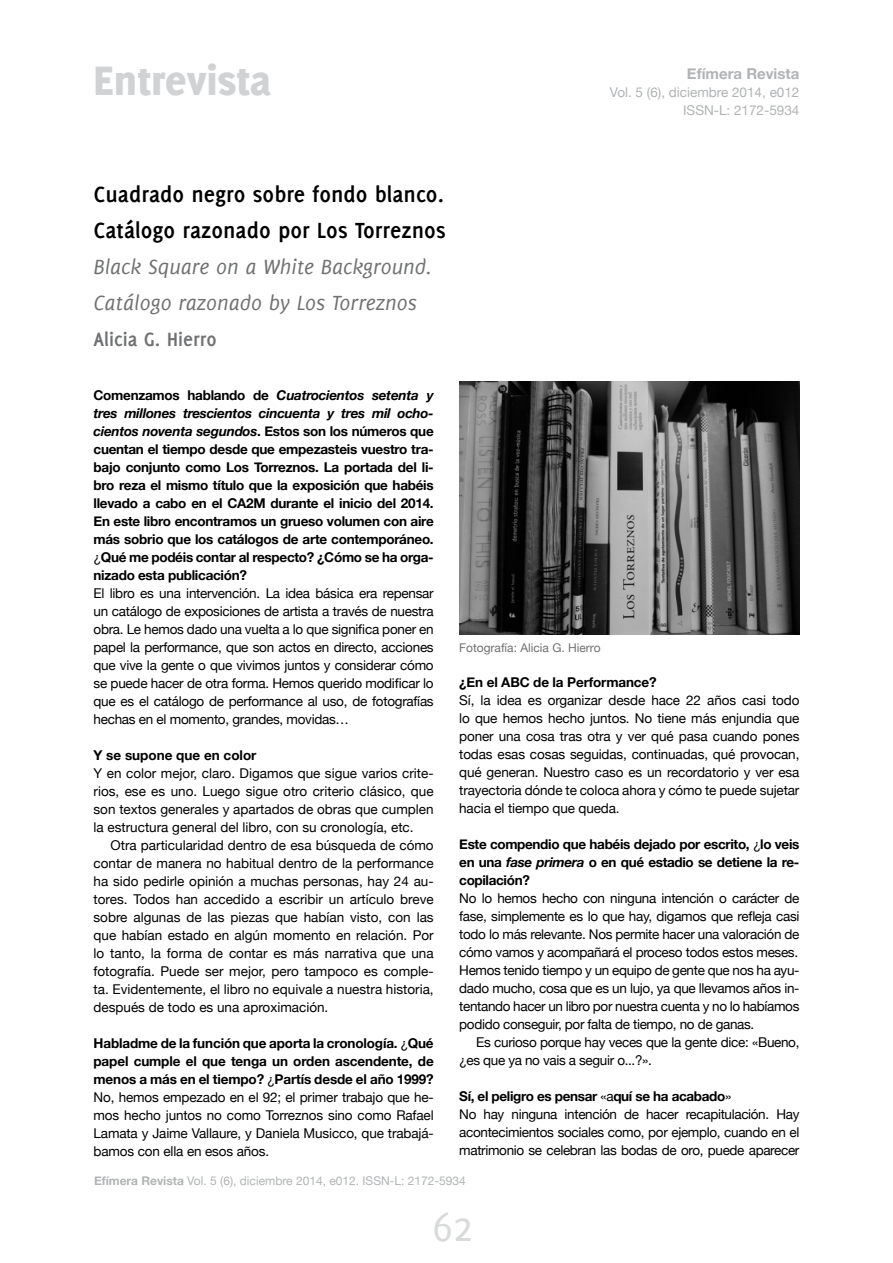
<style>
.page{position:relative;width:893px;height:1263px;background:#fff}
.page>*{position:absolute;margin:0;border:0;box-sizing:border-box;transform-origin:0 0}
.t1{font:800 45px "Delicious";color:#d1d2d4}
.t2{font:45px "Delicious";color:#d9dadb}
.t3{font:700 24px/36px "Delicious";color:#000}
.t4{font:italic 22.5px/36px "Delicious";color:#707172}
.t5{font:700 21px "Delicious";color:#707172}
.t6{font:700 15px "Helvetica Neue";color:#b1b3b4}
.t7{font:13.5px/18px "Helvetica Neue";letter-spacing:-.02em;color:#000;text-align:justify}
.t8{font:700 13.5px/18px "Helvetica Neue";letter-spacing:-.02em;color:#000;text-align:justify}
.t9{font:13.5px/18px "Helvetica Neue";color:#b1b3b4;text-align:right}
.t10{font:700 13.5px "Helvetica Neue";color:#000}
.t11{font:12px "Helvetica Neue";color:#b1b3b4}
.t12{font:12px "Helvetica Neue";color:#707172}
.s1{font-style:italic}
.s2{font-weight:400}
.s3{font-weight:700}
</style>
<div class="page">
<img style="left:459px;top:382px;width:340px;height:252px">
<h1 class="t1" style="left:94px;top:54px;width:179px">Entrevista</h1>
<p class="t6" style="left:687px;top:60px;width:114px">Efímera Revista</p>
<p class="t9" style="left:610px;top:82px;width:191px">Vol. 5 (6), diciembre 2014, e012<br>ISSN-L: 2172-5934</p>
<h2 class="t3" style="left:94px;top:175px;width:354px">Cuadrado negro sobre fondo blanco.<br>Catálogo razonado por Los Torreznos</h2>
<h3 class="t4" style="left:94px;top:248px;width:340px">Black Square on a White Background.<br>Catálogo razonado by Los Torreznos</h3>
<h3 class="t5" style="left:94px;top:327px;width:125px">Alicia G. Hierro</h3>
<p class="t8" style="left:94px;top:385px;width:342px">Comenzamos hablando de <span class="s1">Cuatrocientos setenta y tres millones trescientos cincuenta y tres mil ocho&shy;cientos noventa segundos</span>. Estos son los números que cuentan el tiempo desde que empezasteis vuestro tra&shy;bajo conjunto como Los Torreznos. La portada del li&shy;bro reza el mismo título que la exposición que habéis llevado a cabo en el CA2M durante el inicio del 2014.<br>En este libro encontramos un grueso volumen con aire más sobrio que los catálogos de arte contemporáneo. <span class="s2">¿</span>Qué me podéis contar al respecto? ¿Cómo se ha orga&shy;nizado esta publicación?</p>
<p class="t7" style="left:94px;top:583px;width:342px">El libro es una intervención. La idea básica era repensar un catálogo de exposiciones de artista a través de nuestra obra. Le hemos dado una vuelta a lo que significa poner en papel la performance, que son actos en directo, acciones que vive la gente o que vivimos juntos y considerar cómo se puede hacer de otra forma. Hemos querido modificar lo que es el catálogo de performance al uso, de fotografías hechas en el momento, grandes, movidas…</p>
<p class="t10" style="left:94px;top:742px;width:165px">Y se supone que en color</p>
<p class="t7" style="left:94px;top:763px;width:342px">Y en color mejor, claro. Digamos que sigue varios crite&shy;rios, ese es uno. Luego sigue otro criterio clásico, que son textos generales y apartados de obras que cumplen la estructura general del libro, con su cronología, etc.</p>
<p class="t7" style="left:94px;top:835px;width:342px;text-indent:17px">Otra particularidad dentro de esa búsqueda de cómo contar de manera no habitual dentro de la performance ha sido pedirle opinión a muchas personas, hay 24 au&shy;tores. Todos han accedido a escribir un artículo breve sobre algunas de las piezas que habían visto, con las que habían estado en algún momento en relación. Por lo tanto, la forma de contar es más narrativa que una fotografía. Puede ser mejor, pero tampoco es comple&shy;ta. Evidentemente, el libro no equivale a nuestra historia, después de todo es una aproximación.</p>
<p class="t7" style="left:94px;top:1033px;width:342px"><span class="s3">Habladme de la función que aporta la cronología.</span> ¿<span class="s3">Qué papel cumple el que tenga un orden ascendente, de menos a más en el tiempo?</span> ¿<span class="s3">Partís desde el año 1999?<br></span>No, hemos empezado en el 92; el primer trabajo que he&shy;mos hecho juntos no como Torreznos sino como Rafael Lamata y Jaime Vallaure, y Daniela Musicco, que trabajá&shy;bamos con ella en esos años.</p>
<p class="t12" style="left:459px;top:637px;width:143px">Fotografía: Alicia G. Hierro</p>
<p class="t8" style="left:459px;top:673px;width:199px">¿En el ABC de la Performance?</p>
<p class="t7" style="left:459px;top:691px;width:342px">Sí, la idea es organizar desde hace 22 años casi todo lo que hemos hecho juntos. No tiene más enjundia que poner una cosa tras otra y ver qué pasa cuando pones todas esas cosas seguidas, continuadas, qué provocan, qué generan. Nuestro caso es un recordatorio y ver esa trayectoria dónde te coloca ahora y cómo te puede sujetar hacia el tiempo que queda.</p>
<p class="t8" style="left:459px;top:835px;width:342px">Este compendio que habéis dejado por escrito, <span class="s2">¿</span>lo veis en una <span class="s1">fase primera</span> o en qué estadio se detiene la re&shy;copilación?</p>
<p class="t7" style="left:459px;top:889px;width:342px">No lo hemos hecho con ninguna intención o carácter de fase, simplemente es lo que hay, digamos que refleja casi todo lo más relevante. Nos permite hacer una valoración de cómo vamos y acompañará el proceso todos estos meses.<br>Hemos tenido tiempo y un equipo de gente que nos ha ayu&shy;dado mucho, cosa que es un lujo, ya que llevamos años in&shy;tentando hacer un libro por nuestra cuenta y no lo habíamos podido conseguir, por falta de tiempo, no de ganas.</p>
<p class="t7" style="left:459px;top:1033px;width:342px;text-indent:17px">Es curioso porque hay veces que la gente dice: «Bueno, ¿es que ya no vais a seguir o...?».</p>
<p class="t7" style="left:459px;top:1087px;width:342px;text-align:left"><span class="s3">Sí, el peligro es pensar</span> «a<span class="s3">quí se ha acabado</span>»<br>No hay ninguna intención de hacer recapitulación. Hay acontecimientos sociales como, por ejemplo, cuando en el matrimonio se celebran las bodas de oro, puede aparecer</p>
<p class="t11" style="left:94px;top:1171px;width:373px"><span class="s3">Efímera Revista</span> Vol. 5 (6), diciembre 2014, e012. ISSN-L: 2172-5934</p>
<h1 class="t2" style="left:433px;top:1201px;width:42px">62</h1>
</div>
